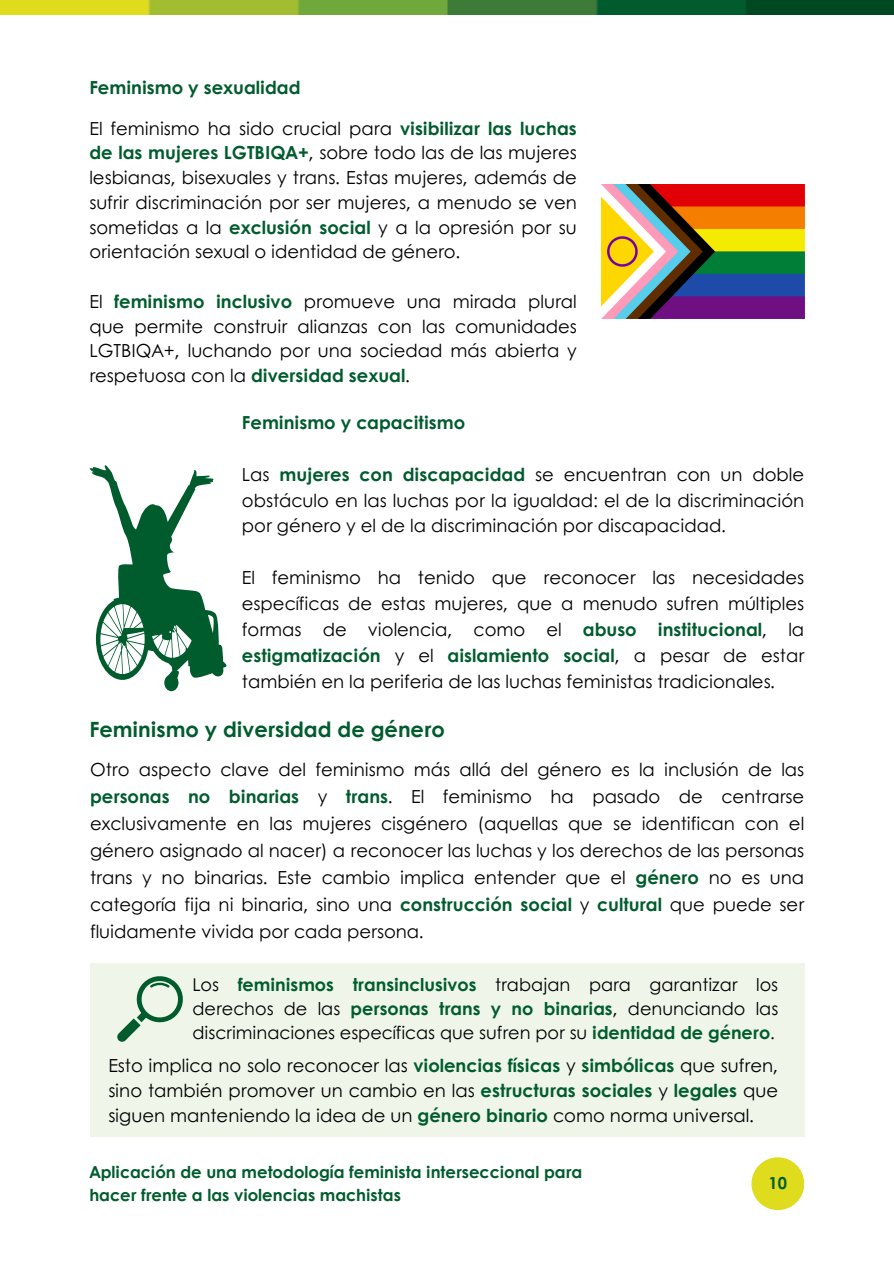
<style>
.page{position:relative;width:894px;height:1264px;background:#fff}
.page>*{position:absolute;margin:0;border:0;box-sizing:border-box;transform-origin:0 0}
.t1{font:700 21px "Century Gothic";color:#005c2d}
.t2{font:18px/24.8px "Century Gothic";color:#000;text-align:justify}
.t3{font:700 18px "Century Gothic";color:#005c2d}
.t4{font:17.7px/23.7px "Century Gothic";color:#000;text-align:justify}
.t5{font:700 16.5px/22.5px "Century Gothic";color:#005c2d}
.s1{font-weight:700;color:#005c2d}
</style>
<div class="page">
<img style="left:0;top:0;width:893px;height:15px">
<div style="left:751px;top:1157px;width:53px;height:53px;background:#dfdc1d;border-radius:50%"></div>
<img style="left:601px;top:184px;width:203px;height:134px">
<svg style="left:89px;top:465px;width:138px;height:226px"></svg>
<div style="left:90px;top:963px;width:714px;height:173px;background:#eff5e9"></div>
<svg style="left:117px;top:976px;width:66px;height:66px"></svg>
<h2 class="t3" style="left:89px;top:74px;width:213px">Feminismo y sexualidad</h2>
<p class="t2" style="left:89px;top:115px;width:489px">El feminismo ha sido crucial para <span class="s1">visibilizar las luchas de las mujeres LGTBIQA+</span>, sobre todo las de las mujeres lesbianas, bisexuales y trans. Estas mujeres, además de sufrir discriminación por ser mujeres, a menudo se ven sometidas a la <span class="s1">exclusión social</span> y a la opresión por su orientación sexual o identidad de género.</p>
<p class="t2" style="left:89px;top:288px;width:489px">El <span class="s1">feminismo inclusivo</span> promueve una mirada plural que permite construir alianzas con las comunidades LGTBIQA+, luchando por una sociedad más abierta y respetuosa con la <span class="s1">diversidad sexual</span>.</p>
<p class="t3" style="left:242px;top:409px;width:225px">Feminismo y capacitismo</p>
<p class="t2" style="left:242px;top:460px;width:563px;line-height:25.8px">Las <span class="s1">mujeres con discapacidad</span> se encuentran con un doble obstáculo en las luchas por la igualdad: el de la discriminación por género y el de la discriminación por discapacidad.</p>
<h2 class="t2" style="left:242px;top:564px;width:563px;line-height:25.8px">El feminismo ha tenido que reconocer las necesidades específicas de estas mujeres, que a menudo sufren múltiples formas de violencia, como el <span class="s1">abuso institucional</span>, la <span class="s1">estigmatización</span> y el <span class="s1">aislamiento social</span>, a pesar de estar también en la periferia de las luchas feministas tradicionales.</h2>
<p class="t1" style="left:89px;top:713px;width:357px">Feminismo y diversidad de género</p>
<p class="t2" style="left:90px;top:755px;width:715px;line-height:27px">Otro aspecto clave del feminismo más allá del género es la inclusión de las <span class="s1">personas no binarias</span> y <span class="s1">trans</span>. El feminismo ha pasado de centrarse exclusivamente en las mujeres cisgénero (aquellas que se identifican con el género asignado al nacer) a reconocer las luchas y los derechos de las personas trans y no binarias. Este cambio implica entender que el <span class="s1">género</span> no es una categoría fija ni binaria, sino una <span class="s1">construcción social</span> y <span class="s1">cultural</span> que puede ser fluidamente vivida por cada persona.</p>
<h1 class="t4" style="left:192px;top:972px;width:587px">Los <span class="s1">feminismos transinclusivos</span> trabajan para garantizar los derechos de las <span class="s1">personas trans y no binarias</span>, denunciando las discriminaciones específicas que sufren por su <span class="s1">identidad de género</span>.</h1>
<p class="t2" style="left:108px;top:1052px;width:671px">Esto implica no solo reconocer las <span class="s1">violencias físicas</span> y <span class="s1">simbólicas</span> que sufren, sino también promover un cambio en las <span class="s1">estructuras sociales</span> y <span class="s1">legales</span> que siguen manteniendo la idea de un <span class="s1">género binario</span> como norma universal.</p>
<p class="t5" style="left:89px;top:1160px;width:494px">Aplicación de una metodología feminista interseccional para hacer frente a las violencias machistas</p>
<p class="t5" style="left:768px;top:1170px;width:20px">10</p>
</div>
